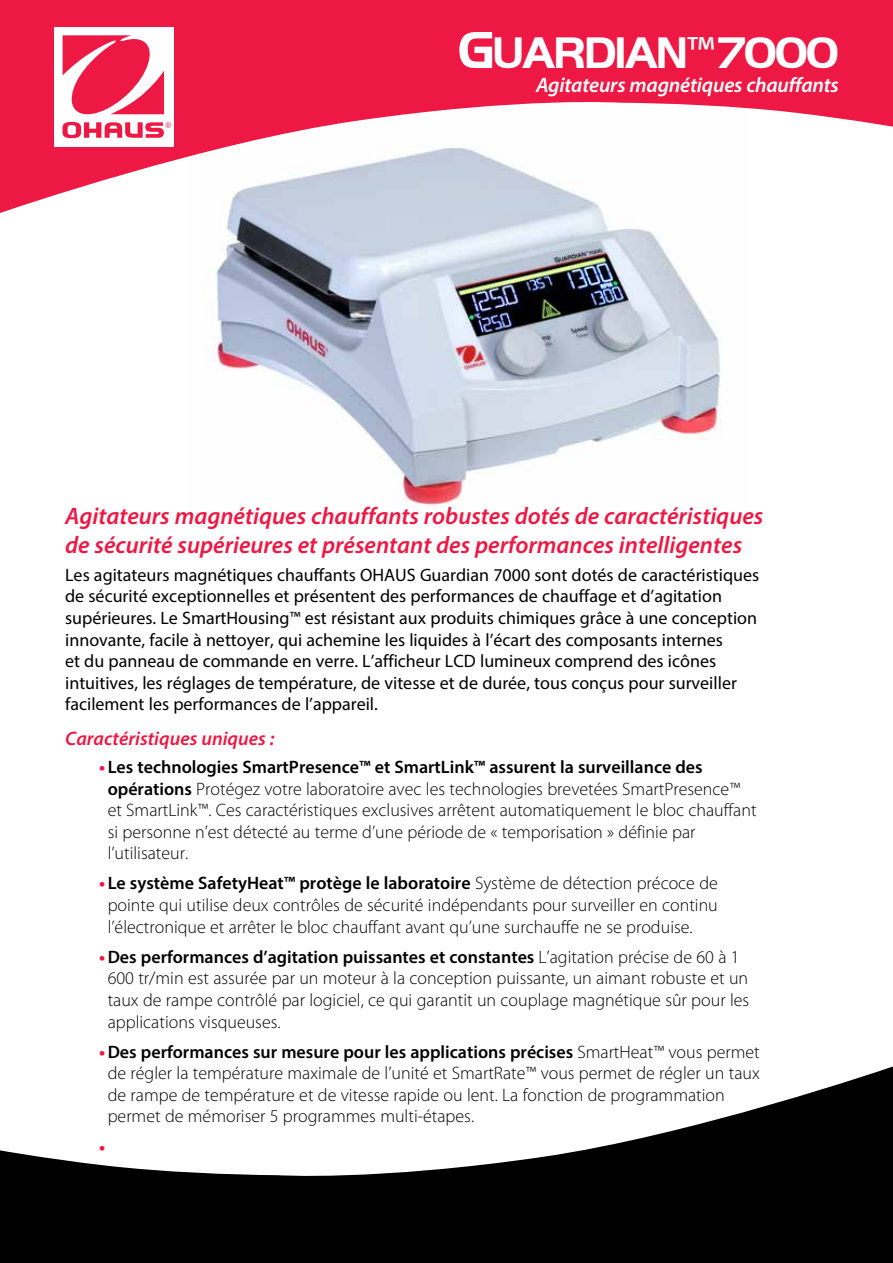
<style>
.page{position:relative;width:893px;height:1263px;background:#fff}
.page>*{position:absolute;margin:0;border:0;box-sizing:border-box;transform-origin:0 0}
.t1{font:700 45.9px "Handel Got D";letter-spacing:-.05em;color:#fff}
.t2{font:italic 600 24px/28.8px "Myriad Pro";color:#ed1844}
.t3{font:italic 600 21px "Myriad Pro";letter-spacing:-.01em;color:#fff}
.t4{font:italic 600 19.5px "Myriad Pro";color:#ed1844}
.t5{font:300 18px/21.6px "Myriad Pro";color:#000}
.t6{font:18px/21.6px "Myriad Pro";color:#000}
.t7{font:700 18px "Myriad Pro";color:#ed1844}
.s1{font-size:54px}
.s2{font-family:"Myriad Pro";font-weight:400}
.s3{font-weight:700;color:#ed1844}
.s4{font-weight:600}
</style>
<div class="page">
<img style="left:208px;top:220px;width:513px;height:289px">
<svg style="left:0;top:0;width:893px;height:220px;fill:#ed1844"></svg>
<div style="left:54px;top:27px;width:120px;height:119px;background:#fff"></div>
<svg style="left:62px;top:35px;width:109px;height:103px"></svg>
<svg style="left:0;top:1066px;width:893px;height:197px;fill:#000"></svg>
<h1 class="t1" style="left:458px;top:27px;width:383px"><span class="s1">G</span>UARDIAN<span class="s2">™</span>7000</h1>
<p class="t3" style="left:536px;top:72px;width:304px">Agitateurs magnétiques chauffants</p>
<h2 class="t2" style="left:65px;top:501px;width:700px">Agitateurs magnétiques chauffants robustes dotés de caractéristiques de sécurité supérieures et présentant des performances intelligentes</h2>
<p class="t6" style="left:65px;top:564px;width:696px">Les agitateurs magnétiques chauffants OHAUS Guardian 7000 sont dotés de caractéristiques de sécurité exceptionnelles et présentent des performances de chauffage et d’agitation supérieures. Le SmartHousing™ est résistant aux produits chimiques grâce à une conception innovante, facile à nettoyer, qui achemine les liquides à l’écart des composants internes<br>et du panneau de commande en verre. L’afficheur LCD lumineux comprend des icônes intuitives, les réglages de température, de vitesse et de durée, tous conçus pour surveiller facilement les performances de l’appareil.</p>
<p class="t4" style="left:65px;top:726px;width:211px">Caractéristiques uniques :</p>
<p class="t5" style="left:108px;top:756px;width:650px;text-indent:-8px"><span class="s3">•</span> <span class="s4">Les technologies SmartPresence™ et SmartLink™ assurent la surveillance des opérations</span> Protégez votre laboratoire avec les technologies brevetées SmartPresence™ et SmartLink™. Ces caractéristiques exclusives arrêtent automatiquement le bloc chauffant si personne n’est détecté au terme d’une période de « temporisation » définie par l’utilisateur.</p>
<p class="t5" style="left:108px;top:872px;width:612px;text-align:justify;text-indent:-8px"><span class="s3">•</span> <span class="s4">Le système SafetyHeat™ protège le laboratoire</span> Système de détection précoce de pointe qui utilise deux contrôles de sécurité indépendants pour surveiller en continu l’électronique et arrêter le bloc chauffant avant qu’une surchauffe ne se produise.</p>
<p class="t5" style="left:108px;top:946px;width:643px;text-indent:-8px"><span class="s3">•</span><span class="s4">Des performances d’agitation puissantes et constantes</span> L’agitation précise de 60 à 1<br>600 tr/min est assurée par un moteur à la conception puissante, un aimant robuste et un taux de rampe contrôlé par logiciel, ce qui garantit un couplage magnétique sûr pour les applications visqueuses.</p>
<p class="t5" style="left:108px;top:1041px;width:654px;text-indent:-8px"><span class="s3">•</span><span class="s4">Des performances sur mesure pour les applications précises</span> SmartHeat™ vous permet de régler la température maximale de l’unité et SmartRate™ vous permet de régler un taux de rampe de température et de vitesse rapide ou lent. La fonction de programmation permet de mémoriser 5 programmes multi-étapes.</p>
<p class="t7" style="left:99px;top:1135px;width:8px">•</p>
</div>
